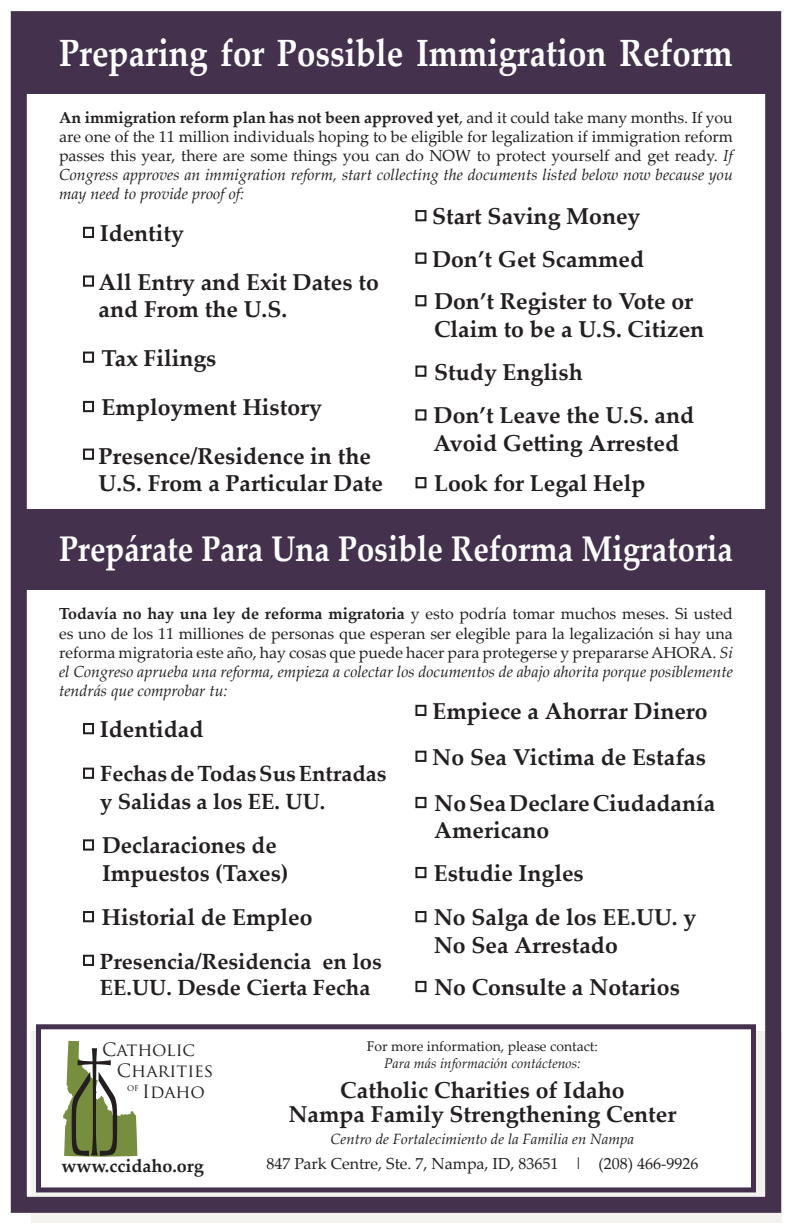
<style>
.page{position:relative;width:792px;height:1224px;background:#fff}
.page>*{position:absolute;margin:0;border:0;box-sizing:border-box;transform-origin:0 0}
.t1{font:700 38px "Palatino Linotype";color:#fff;scale:.87 1}
.t2{font:700 35.7px "Palatino Linotype";color:#fff;scale:.87 1}
.t3{font:700 23px/27.6px "Palatino Linotype";color:#231f20}
.t4{font:700 22px/28px "Palatino Linotype";color:#231f20}
.t5{font:700 18px "Palatino Linotype";color:#231f20}
.t6{font:17.9px "Trajan Pro";color:#231f20}
.t7{font:16px/19.2px "Palatino Linotype";color:#231f20;text-align:justify}
.t8{font:italic 14.9px "Palatino Linotype";color:#231f20}
.t9{font:14px "Palatino Linotype";color:#231f20}
.t10{font:italic 14px "Palatino Linotype";color:#231f20}
.t11{font:9px "Trajan Pro";color:#231f20}
.s1{font-weight:700}
.s2{font-style:italic}
</style>
<div class="page">
<div style="left:31px;top:1031px;width:751px;height:192px;background:#f4f2ef"></div>
<div style="left:18px;top:509px;width:756px;height:81px;background:#43314d"></div>
<div style="left:18px;top:17px;width:756px;height:77px;background:#43314d"></div>
<svg style="left:36px;top:1024px;width:720px;height:169px"></svg>
<div style="left:83px;top:839px;width:11px;height:12px;border:2px solid #231f20"></div>
<div style="left:415px;top:981px;width:11px;height:11px;border:2px solid #231f20"></div>
<div style="left:415px;top:797px;width:11px;height:11px;border:2px solid #231f20"></div>
<div style="left:415px;top:911px;width:11px;height:11px;border:2px solid #231f20"></div>
<div style="left:415px;top:867px;width:11px;height:11px;border:2px solid #231f20"></div>
<div style="left:415px;top:705px;width:11px;height:11px;border:2px solid #231f20"></div>
<div style="left:415px;top:751px;width:11px;height:11px;border:2px solid #231f20"></div>
<div style="left:83px;top:911px;width:11px;height:11px;border:2px solid #231f20"></div>
<svg style="left:63px;top:1041px;width:74px;height:116px"></svg>
<div style="left:416px;top:477px;width:10px;height:11px;border:2px solid #231f20"></div>
<div style="left:415px;top:409px;width:11px;height:12px;border:2px solid #231f20"></div>
<div style="left:415px;top:366px;width:11px;height:11px;border:2px solid #231f20"></div>
<div style="left:83px;top:401px;width:11px;height:11px;border:2px solid #231f20"></div>
<div style="left:83px;top:449px;width:11px;height:11px;border:2px solid #231f20"></div>
<div style="left:83px;top:275px;width:11px;height:12px;border:2px solid #231f20"></div>
<div style="left:83px;top:227px;width:11px;height:11px;border:2px solid #231f20"></div>
<div style="left:83px;top:352px;width:11px;height:11px;border:2px solid #231f20"></div>
<div style="left:415px;top:210px;width:11px;height:11px;border:2px solid #231f20"></div>
<div style="left:415px;top:253px;width:11px;height:11px;border:2px solid #231f20"></div>
<div style="left:11px;top:11px;width:770px;height:1202px;border:16px solid #43314d"></div>
<div style="left:83px;top:723px;width:11px;height:11px;border:2px solid #231f20"></div>
<div style="left:83px;top:768px;width:11px;height:11px;border:2px solid #231f20"></div>
<div style="left:83px;top:955px;width:11px;height:11px;border:2px solid #231f20"></div>
<div style="left:415px;top:295px;width:11px;height:11px;border:2px solid #231f20"></div>
<p class="t1" style="left:59px;top:26px;width:776px">Preparing for Possible Immigration Reform</p>
<p class="t7" style="left:59px;top:107px;width:675px"><span class="s1">An immigration reform plan has not been approved yet</span>, and it could take many months. If you are one of the 11 million individuals hoping to be eligible for legalization if immigration reform passes this year, there are some things you can do NOW to protect yourself and get ready. <span class="s2">If Congress approves an immigration reform, start collecting the documents listed below now because you may need to provide proof of:</span></p>
<p class="t3" style="left:100px;top:219px;width:86px">Identity</p>
<p class="t3" style="left:99px;top:267px;width:282px">All Entry and Exit Dates to and From the U.S.</p>
<p class="t3" style="left:102px;top:344px;width:116px">Tax Filings</p>
<p class="t3" style="left:102px;top:393px;width:222px">Employment History</p>
<p class="t3" style="left:99px;top:441px;width:286px">Presence/Residence in the<br>U.S. From a Particular Date</p>
<p class="t3" style="left:432px;top:202px;width:210px">Start Saving Money</p>
<p class="t3" style="left:432px;top:244px;width:214px">Don’t Get Scammed</p>
<p class="t3" style="left:434px;top:287px;width:272px">Don’t Register to Vote or<br>Claim to be a U.S. Citizen</p>
<p class="t3" style="left:434px;top:357px;width:150px">Study English</p>
<p class="t3" style="left:434px;top:401px;width:262px">Don’t Leave the U.S. and<br>Avoid Getting Arrested</p>
<p class="t3" style="left:434px;top:469px;width:213px">Look for Legal Help</p>
<p class="t2" style="left:59px;top:523px;width:776px">Prepárate Para Una Posible Reforma Migratoria</p>
<p class="t7" style="left:59px;top:604px;width:675px"><span class="s1">Todavía no hay una ley de reforma migratoria</span> y esto podría tomar muchos meses. Si usted es uno de los 11 milliones de personas que esperan ser elegible para la legalización si hay una reforma migratoria este año, hay cosas que puede hacer para protegerse y prepararse AHORA. <span class="s2">Si el Congreso aprueba una reforma, empieza a colectar los documentos de abajo ahorita porque posiblemente tendrás que comprobar tu:</span></p>
<p class="t3" style="left:432px;top:696px;width:277px">Empiece a Ahorrar Dinero</p>
<p class="t3" style="left:432px;top:742px;width:275px">No Sea Victima de Estafas</p>
<p class="t3" style="left:100px;top:715px;width:105px">Identidad</p>
<p class="t4" style="left:100px;top:759px;width:288px">Fechas de Todas Sus Entradas y Salidas a los EE. UU.</p>
<p class="t3" style="left:434px;top:788px;width:283px">No Sea Declare Ciudadanía<br>Americano</p>
<p class="t3" style="left:102px;top:831px;width:188px">Declaraciones de<br>Impuestos (Taxes)</p>
<p class="t3" style="left:434px;top:859px;width:151px">Estudie Ingles</p>
<p class="t3" style="left:102px;top:903px;width:212px">Historial de Empleo</p>
<p class="t4" style="left:100px;top:947px;width:283px;line-height:26.4px">Presencia/Residencia en los<br>EE.UU. Desde Cierta Fecha</p>
<p class="t3" style="left:434px;top:903px;width:264px">No Salga de los EE.UU. y<br>No Sea Arrestado</p>
<p class="t3" style="left:434px;top:973px;width:247px">No Consulte a Notarios</p>
<p class="t6" style="left:102px;top:1038px;width:95px">Catholic</p>
<p class="t6" style="left:117px;top:1059px;width:98px">Charities</p>
<p class="t11" style="left:127px;top:1082px;width:13px">of</p>
<p class="t6" style="left:142px;top:1081px;width:64px">Idaho</p>
<p class="t5" style="left:62px;top:1153px;width:144px">www.ccidaho.org</p>
<p class="t9" style="left:367px;top:1036px;width:233px">For more information, please contact:</p>
<p class="t10" style="left:384px;top:1053px;width:198px">Para más información contáctenos:</p>
<p class="t3" style="left:340px;top:1076px;width:286px">Catholic Charities of Idaho</p>
<p class="t3" style="left:289px;top:1100px;width:389px">Nampa Family Strengthening Center</p>
<p class="t8" style="left:331px;top:1128px;width:305px">Centro de Fortalecimiento de la Familia en Nampa</p>
<p class="t7" style="left:266px;top:1154px;width:433px">847 Park Centre, Ste. 7, Nampa, ID, 83651 | (208) 466-9926</p>
</div>
